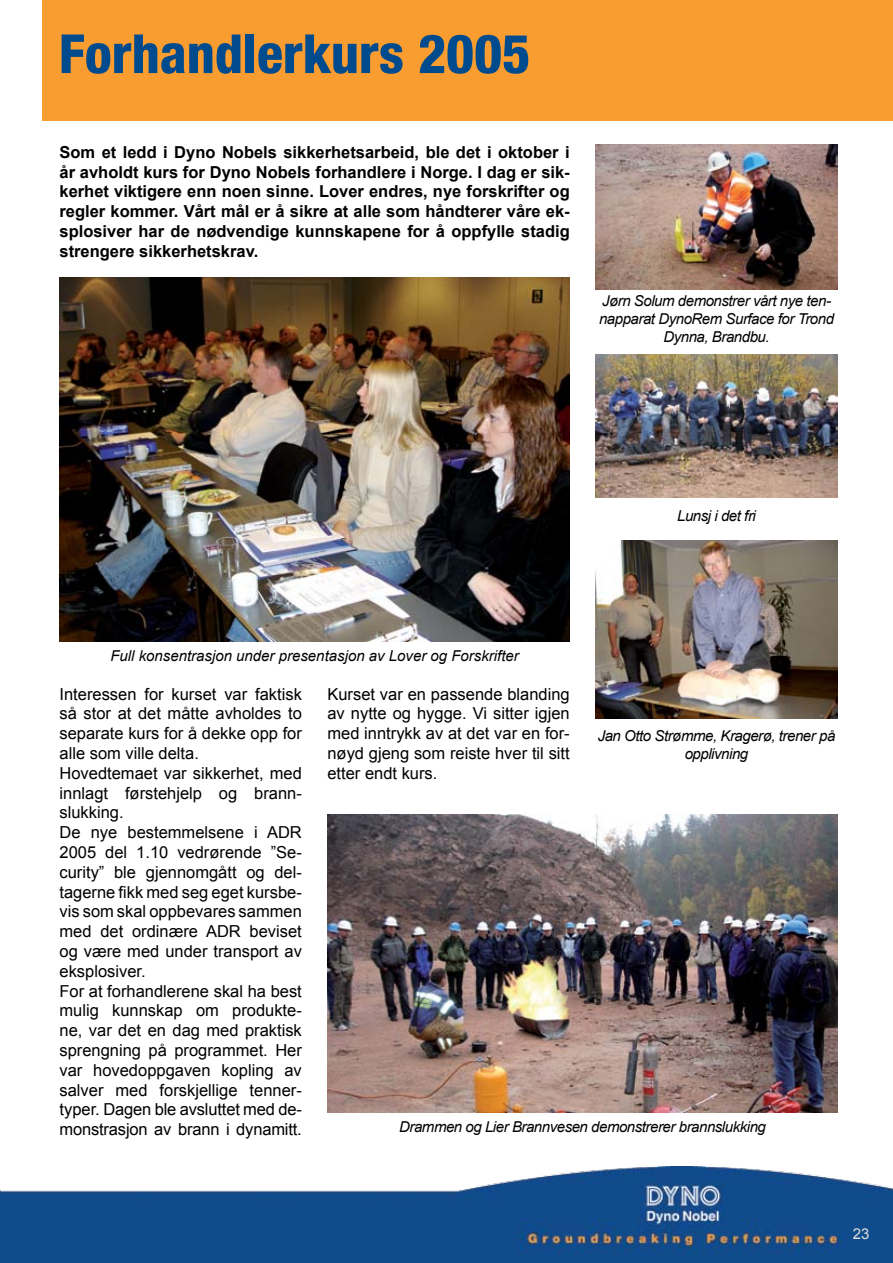
<style>
.page{position:relative;width:893px;height:1263px;background:#fff}
.page>*{position:absolute;margin:0;border:0;box-sizing:border-box;transform-origin:0 0}
.t1{font:800 condensed 54px "Helvetica Neue";color:#004b8d}
.t2{font:16.5px/19.8px "Arial";color:#000}
.t3{font:700 16.5px/19.8px "Arial";color:#000;text-align:justify}
.t4{font:italic 15px/18px "Arial";letter-spacing:-.03em;color:#000;text-align:center}
.t5{font:italic 15px "Arial";color:#000}
.t6{font:15px "Arial";color:#dcddde}
</style>
<div class="page">
<img style="left:0;top:1167px;width:893px;height:96px">
<div style="left:43px;top:0;width:850px;height:120px;background:#f99d31"></div>
<img style="left:327px;top:815px;width:511px;height:297px">
<img style="left:60px;top:278px;width:510px;height:363px">
<img style="left:595px;top:540px;width:243px;height:179px">
<img style="left:595px;top:145px;width:243px;height:144px">
<img style="left:595px;top:355px;width:243px;height:142px">
<h1 class="t1" style="left:59px;top:20px;width:473px">Forhandlerkurs 2005</h1>
<p class="t3" style="left:60px;top:143px;width:512px">Som et ledd i Dyno Nobels sikkerhetsarbeid, ble det i oktober i år avholdt kurs for Dyno Nobels forhandlere i Norge. I dag er sik&shy;kerhet viktigere enn noen sinne. Lover endres, nye forskrifter og regler kommer. Vårt mål er å sikre at alle som håndterer våre ek&shy;splosiver har de nødvendige kunnskapene for å oppfylle stadig strengere sikkerhetskrav.</p>
<p class="t4" style="left:599px;top:292px;width:236px">Jørn Solum demonstrer vårt nye ten&shy;napparat DynoRem Surface for Trond<br>Dynna, Brandbu.</p>
<p class="t4" style="left:677px;top:507px;width:80px">Lunsj i det fri</p>
<p class="t5" style="left:110px;top:645px;width:410px">Full konsentrasjon under presentasjon av Lover og Forskrifter</p>
<p class="t2" style="left:60px;top:684px;width:244px">Interessen for kurset var faktisk så stor at det måtte avholdes to separate kurs for å dekke opp for alle som ville delta.<br>Hovedtemaet var sikkerhet, med innlagt førstehjelp og brann&shy;slukking.<br>De nye bestemmelsene i ADR<br>2005 del 1 .1 0 vedrørende ”Se&shy;curity” ble gjennomgått og del&shy;tagerne fikk med seg eget kursbe&shy;vis som skal oppbevares sammen med det ordinære ADR beviset og være med under transport av eksplosiver.<br>For at forhandlerene skal ha best mulig kunnskap om produkte&shy;ne, var det en dag med praktisk sprengning på programmet. Her var hovedoppgaven kopling av salver med forskjellige tenner&shy;typer. Dagen ble avsluttet med de&shy;monstrasjon av brann i dynamitt.</p>
<p class="t2" style="left:327px;top:684px;width:244px;text-align:justify">Kurset var en passende blanding av nytte og hygge. Vi sitter igjen med inntrykk av at det var en for&shy;nøyd gjeng som reiste hver til sitt etter endt kurs.</p>
<p class="t4" style="left:598px;top:727px;width:239px">Jan Otto Strømme, Kragerø, trener på opplivning</p>
<p class="t4" style="left:399px;top:1118px;width:368px">Drammen og Lier Brannvesen demonstrerer brannslukking</p>
<p class="t6" style="left:853px;top:1223px;width:18px">23</p>
</div>
